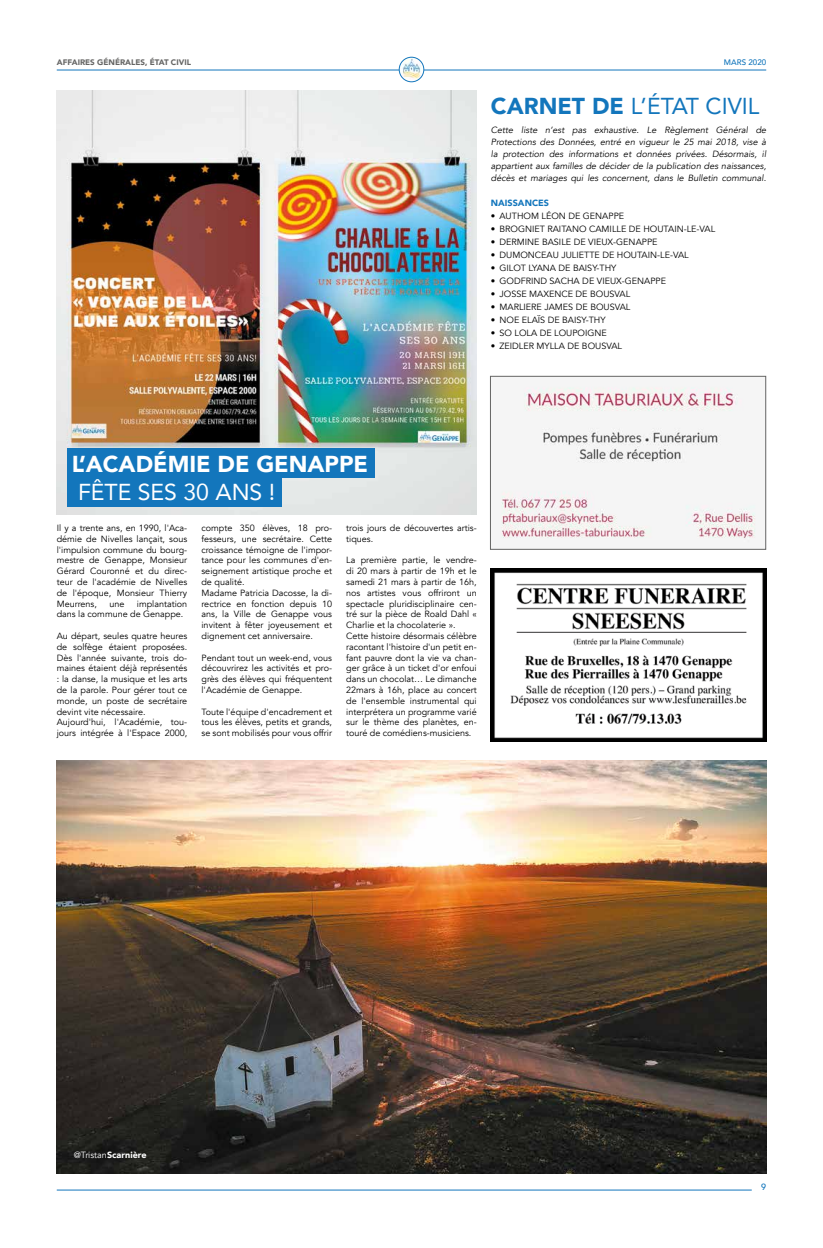
<style>
.page{position:relative;width:823px;height:1248px;background:#fff}
.page>*{position:absolute;margin:0;border:0;box-sizing:border-box;transform-origin:0 0}
.t1{font:23px "Avenir";color:#1376bc}
.t2{font:900 23px "Avenir";color:#fff}
.t3{font:23px "Avenir";color:#fff}
.t4{font:9px/10.8px "Avenir";color:#000}
.t5{font:italic 9px/12px "Avenir";color:#000;text-align:justify}
.t6{font:900 9px "Avenir";color:#fff}
.t7{font:900 9px "Avenir";color:#1376bc}
.t8{font:500 9px "Avenir";color:#1376bc}
.t9{font:900 8px "Avenir";color:#656564}
.t10{font:500 8px "Avenir";color:#1376bc}
.s1{font-weight:900}
.s2{font-weight:400}
</style>
<div class="page">
<hr style="left:57px;top:69px;width:708px;height:1px;background:#1376bc">
<hr style="left:57px;top:1189px;width:694px;height:1px;background:#1376bc">
<img style="left:399px;top:57px;width:24px;height:25px;border-radius:12px">
<div style="left:398px;top:57px;width:26px;height:25px;border:1px solid #1376bc;border-radius:50%"></div>
<img style="left:57px;top:91px;width:419px;height:423px">
<img style="left:490px;top:568px;width:275px;height:173px">
<img style="left:57px;top:760px;width:708px;height:413px">
<img style="left:500px;top:386px;width:256px;height:157px">
<div style="left:489px;top:376px;width:276px;height:174px;border:1px solid #656564"></div>
<div style="left:67px;top:476px;width:215px;height:30px;background:#1376bc"></div>
<div style="left:67px;top:448px;width:307px;height:30px;background:#1376bc"></div>
<p class="t9" style="left:57px;top:55px;width:136px">AFFAIRES GÉNÉRALES, ÉTAT CIVIL</p>
<p class="t10" style="left:723px;top:55px;width:44px">MARS 2020</p>
<h1 class="t1" style="left:490px;top:87px;width:269px"><span class="s1">CARNET DE</span> L’ÉTAT CIVIL</h1>
<p class="t5" style="left:490px;top:124px;width:276px">Cette liste n’est pas exhaustive. Le Règlement Général de Protections des Données, entré en vigueur le 25 mai 2018, vise à la protection des informations et données privées. Désormais, il appartient aux familles de décider de la publication des naissances, décès et mariages qui les concernent, dans le Bulletin communal.</p>
<p class="t7" style="left:490px;top:195px;width:60px">NAISSANCES</p>
<p class="t4" style="left:490px;top:211px;width:135px">• AUTHOM LÉON DE GENAPPE</p>
<p class="t4" style="left:490px;top:224px;width:226px">• BROGNIET RAITANO CAMILLE DE HOUTAIN-LE-VAL</p>
<p class="t4" style="left:490px;top:237px;width:168px">• DERMINE BASILE DE VIEUX-GENAPPE</p>
<p class="t4" style="left:490px;top:250px;width:199px">• DUMONCEAU JULIETTE DE HOUTAIN-LE-VAL</p>
<p class="t4" style="left:490px;top:263px;width:127px">• GILOT LYANA DE BAISY-THY</p>
<p class="t4" style="left:490px;top:276px;width:177px">• GODFRIND SACHA DE VIEUX-GENAPPE</p>
<p class="t4" style="left:490px;top:289px;width:141px">• JOSSE MAXENCE DE BOUSVAL</p>
<p class="t4" style="left:490px;top:302px;width:141px">• MARLIERE JAMES DE BOUSVAL</p>
<p class="t4" style="left:490px;top:315px;width:116px">• NOE ELAÏS DE BAISY-THY</p>
<p class="t4" style="left:490px;top:328px;width:117px">• SO LOLA DE LOUPOIGNE</p>
<p class="t4" style="left:490px;top:341px;width:132px">• ZEIDLER MYLLA DE BOUSVAL</p>
<h1 class="t2" style="left:72px;top:444px;width:298px">L’ACADÉMIE DE GENAPPE</h1>
<h1 class="t3" style="left:78px;top:473px;width:198px">FÊTE SES 30 ANS !</h1>
<p class="t4" style="left:57px;top:522px;width:132px;text-align:justify">Il y a trente ans, en 1990, l'Aca&shy;démie de Nivelles lançait, sous l'impulsion commune du bourg&shy;mestre de Genappe, Monsieur Gérard Couronné et du direc&shy;teur de l'académie de Nivelles de l'époque, Monsieur Thierry Meurrens,</p>
<p class="t4" style="left:57px;top:598px;width:132px;text-indent:80px">implantation dans la commune de Genappe.</p>
<p class="t4" style="left:57px;top:630px;width:132px">Au départ, seules quatre heures de solfège étaient proposées.<br>Dès l'année suivante, trois do&shy;maines étaient déjà représentés : la danse, la musique et les arts de la parole. Pour gérer tout ce monde, un poste de secrétaire devint vite nécessaire.<br>Aujourd'hui, l'Académie, tou&shy;jours intégrée à l'Espace 2000,</p>
<p class="t4" style="left:109px;top:598px;width:17px">une</p>
<p class="t4" style="left:201px;top:522px;width:132px">compte 350 élèves, 18 pro&shy;fesseurs, une secrétaire. Cette croissance témoigne de l'impor&shy;tance pour les communes d'en&shy;seignement artistique proche et de qualité.<br>Madame Patricia Dacosse, la di&shy;rectrice en fonction depuis 10 ans, la Ville de Genappe vous invitent à fêter joyeusement et dignement cet anniversaire.</p>
<p class="t4" style="left:201px;top:652px;width:132px;text-align:justify">Pendant tout un week-end, vous découvrirez les activités et pro&shy;grès des élèves qui fréquentent l'Académie de Genappe.</p>
<p class="t4" style="left:201px;top:706px;width:132px;text-align:justify">Toute l'équipe d'encadrement et tous les élèves, petits et grands, se sont mobilisés pour vous offrir</p>
<p class="t4" style="left:346px;top:522px;width:132px">trois jours de découvertes artis&shy;tiques.</p>
<p class="t4" style="left:346px;top:555px;width:132px">La première partie, le vendre&shy;di 20 mars à partir de 19h et le samedi 21 mars à partir de 16h, nos artistes vous offriront un spectacle pluridisciplinaire cen&shy;tré sur la pièce de Roald Dahl «<br>Charlie et la chocolaterie ».<br>Cette histoire désormais célèbre racontant l'histoire d'un petit en&shy;fant pauvre dont la vie va chan&shy;ger grâce à un ticket d'or enfoui dans un chocolat… Le dimanche<br>22mars à 16h, place au concert de l'ensemble instrumental qui interprétera un programme varié sur le thème des planètes, en&shy;touré de comédiens-musiciens.</p>
<p class="t6" style="left:74px;top:1146px;width:74px"><span class="s2">@Tristan</span>Scarnière</p>
<p class="t8" style="left:760px;top:1179px;width:7px">9</p>
</div>
